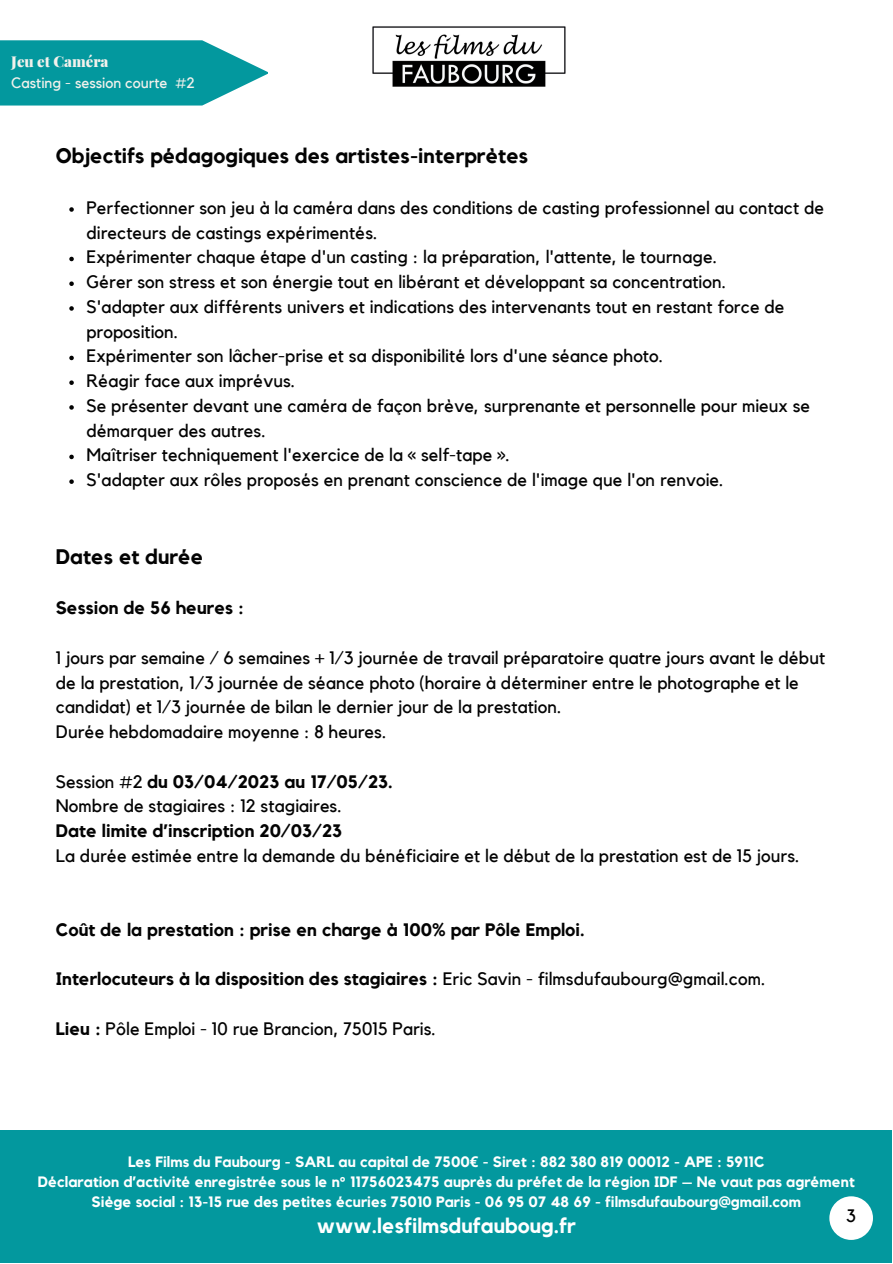
<style>
.page{position:relative;width:893px;height:1264px;background:#fff}
.page>*{position:absolute;margin:0;border:0;box-sizing:border-box;transform-origin:0 0}
.t1{font:700 21px "Kollektif";letter-spacing:.005em;color:#030303}
.t2{font:700 21px "Kollektif";letter-spacing:.005em;color:#fff}
.t3{font:18px/24.8px "Kollektif";letter-spacing:.005em;color:#030303}
.t4{font:700 18px "Kollektif";letter-spacing:.005em;color:#030303}
.t5{font:18px "Kollektif";color:#000}
.t6{font:700 15px/20.2px "Kollektif";letter-spacing:.005em;color:#fff;text-align:center}
.t7{font:15px "Kollektif";color:#f2f1ec}
.t8{font:900 15px "Playfair Display";color:#f2f1ec}
.s1{font-weight:700}
.s2{font-weight:400}
.s3{font-family:"Noto Sans"}
</style>
<div class="page">
<svg style="left:69px;top:207px;width:5px;height:5px"></svg>
<svg style="left:69px;top:257px;width:5px;height:4px"></svg>
<svg style="left:69px;top:281px;width:5px;height:5px"></svg>
<svg style="left:69px;top:306px;width:5px;height:5px"></svg>
<svg style="left:69px;top:356px;width:5px;height:4px"></svg>
<svg style="left:69px;top:380px;width:5px;height:5px"></svg>
<svg style="left:69px;top:405px;width:5px;height:4px"></svg>
<svg style="left:69px;top:454px;width:5px;height:5px"></svg>
<svg style="left:69px;top:479px;width:5px;height:5px"></svg>
<div style="left:0;top:1130px;width:891px;height:132px;background:#03989e"></div>
<div style="left:829px;top:1196px;width:43px;height:43px;background:#fff;border-radius:50%"></div>
<svg style="left:0;top:40px;width:268px;height:65px;background:#20a4a9"></svg>
<img style="left:372px;top:26px;width:194px;height:61px">
<p class="t8" style="left:11px;top:51px;width:99px">Jeu et Caméra</p>
<p class="t7" style="left:11px;top:75px;width:185px">Casting - session courte #2</p>
<p class="t1" style="left:56px;top:146px;width:474px">Objectifs pédagogiques des artistes-interprètes</p>
<p class="t3" style="left:86px;top:196px;width:739px">Perfectionner son jeu à la caméra dans des conditions de casting professionnel au contact de directeurs de castings expérimentés.<br>Expérimenter chaque étape d'un casting : la préparation, l'attente, le tournage.<br>Gérer son stress et son énergie tout en libérant et développant sa concentration.<br>S'adapter aux différents univers et indications des intervenants tout en restant force de proposition.<br>Expérimenter son lâcher-prise et sa disponibilité lors d'une séance photo.<br>Réagir face aux imprévus.<br>Se présenter devant une caméra de façon brève, surprenante et personnelle pour mieux se démarquer des autres.<br>Maîtriser techniquement l'exercice de la « self-tape ».<br>S'adapter aux rôles proposés en prenant conscience de l'image que l'on renvoie.</p>
<p class="t1" style="left:56px;top:546px;width:149px">Dates et durée</p>
<p class="t4" style="left:56px;top:599px;width:189px">Session de 56 heures :</p>
<p class="t3" style="left:56px;top:646px;width:771px">1 jours par semaine / 6 semaines + 1/3 journée de travail préparatoire quatre jours avant le début de la prestation, 1/3 journée de séance photo (horaire à déterminer entre le photographe et le candidat) et 1/3 journée de bilan le dernier jour de la prestation.<br>Durée hebdomadaire moyenne : 8 heures.</p>
<p class="t3" style="left:56px;top:769px;width:338px">Session #2 <span class="s1">du 03/04/2023 au 17/05/23.<br></span>Nombre de stagiaires : 12 stagiaires.</p>
<p class="t4" style="left:56px;top:822px;width:288px">Date limite d’inscription 20/03/23</p>
<p class="t3" style="left:56px;top:843px;width:745px">La durée estimée entre la demande du bénéficiaire et le début de la prestation est de 15 jours.</p>
<p class="t4" style="left:56px;top:921px;width:530px">Coût de la prestation : prise en charge à 100% par Pôle Emploi.</p>
<p class="t4" style="left:56px;top:970px;width:711px">Interlocuteurs à la disposition des stagiaires : <span class="s2">Eric Savin - filmsdufaubourg@gmail.com.</span></p>
<p class="t3" style="left:56px;top:1017px;width:381px"><span class="s1">Lieu :</span> Pôle Emploi - 10 rue Brancion, 75015 Paris.</p>
<p class="t6" style="left:38px;top:1151px;width:818px">Les Films du Faubourg - SARL au capital de 7500<span class="s3">€</span> - Siret : 882 380 819 00012 - APE : 5911C<br>Déclaration d’activité enregistrée sous le n° 11756023475 auprès du préfet de la région IDF – Ne vaut pas agrément<br>Siège social : 13-15 rue des petites écuries 75010 Paris - 06 95 07 48 69 - filmsdufaubourg@gmail.com</p>
<p class="t2" style="left:317px;top:1215px;width:260px">www.lesfilmsdufauboug.fr</p>
<p class="t5" style="left:846px;top:1207px;width:11px">3</p>
</div>
